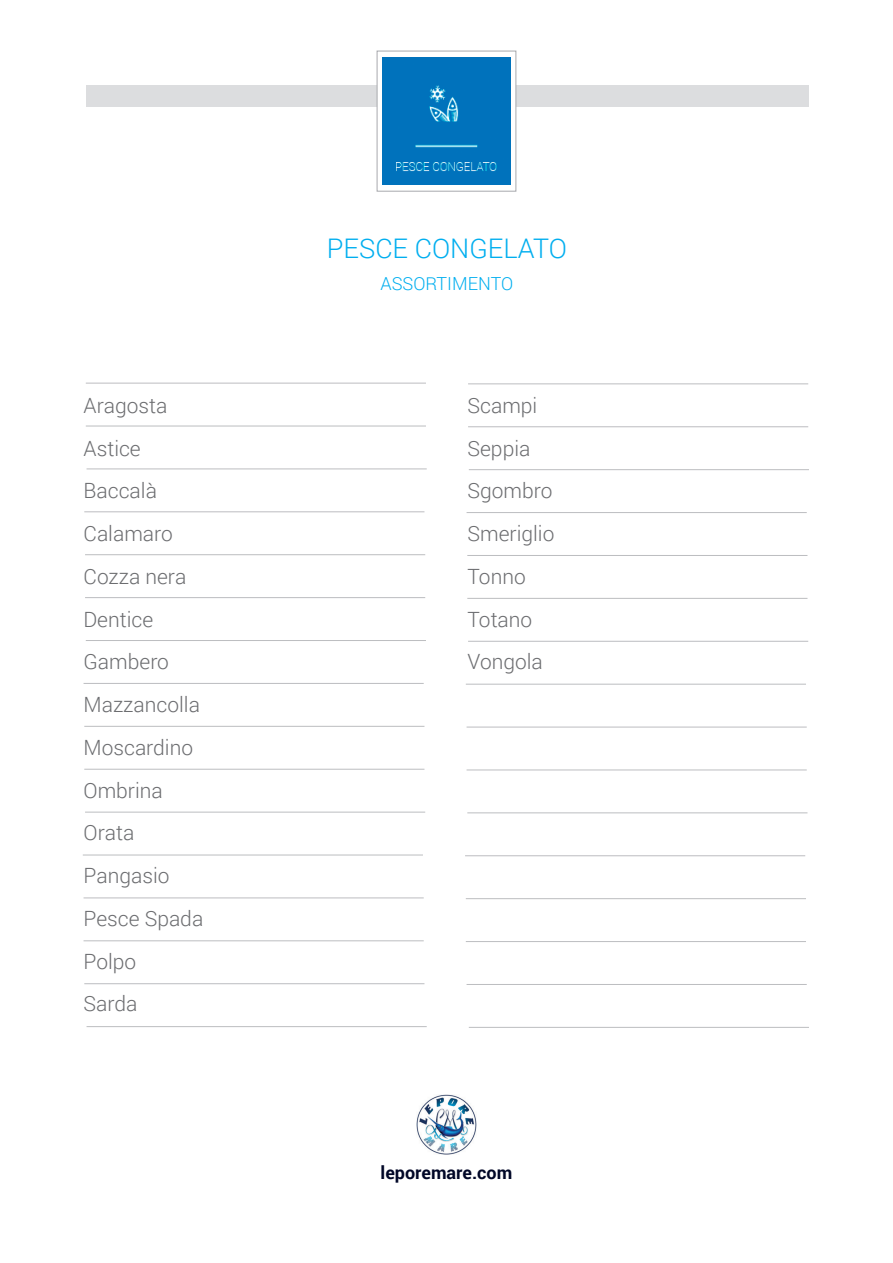
<style>
.page{position:relative;width:893px;height:1263px;background:#fff}
.page>*{position:absolute;margin:0;border:0;box-sizing:border-box;transform-origin:0 0}
.t1{font:300 27px "Roboto";color:#00aeef}
.t2{font:300 21px/42.8px "Roboto";color:#6c6d70}
.t3{font:700 18px "Roboto";color:#000727}
.t4{font:300 18px "Roboto";color:#00aeef}
</style>
<div class="page">
<div style="left:86px;top:85px;width:723px;height:22px;background:#dcdddf"></div>
<div style="left:377px;top:51px;width:139px;height:141px;background:#fff;border:1px solid #a8a9ad"></div>
<img style="left:383px;top:57px;width:127px;height:128px">
<hr style="left:86px;top:383px;width:340px;height:1px;background:#bcbdc0">
<hr style="left:86px;top:426px;width:340px;height:1px;background:#bcbdc0">
<hr style="left:87px;top:468px;width:340px;height:1px;background:#bcbdc0">
<hr style="left:84px;top:511px;width:340px;height:1px;background:#bcbdc0">
<hr style="left:85px;top:554px;width:340px;height:1px;background:#bcbdc0">
<hr style="left:85px;top:597px;width:340px;height:1px;background:#bcbdc0">
<hr style="left:86px;top:640px;width:340px;height:1px;background:#bcbdc0">
<hr style="left:84px;top:683px;width:340px;height:1px;background:#bcbdc0">
<hr style="left:84px;top:726px;width:340px;height:1px;background:#bcbdc0">
<hr style="left:84px;top:769px;width:340px;height:1px;background:#bcbdc0">
<hr style="left:85px;top:812px;width:340px;height:1px;background:#bcbdc0">
<hr style="left:83px;top:855px;width:340px;height:1px;background:#bcbdc0">
<hr style="left:84px;top:897px;width:340px;height:1px;background:#bcbdc0">
<hr style="left:84px;top:940px;width:340px;height:1px;background:#bcbdc0">
<hr style="left:84px;top:983px;width:340px;height:1px;background:#bcbdc0">
<hr style="left:87px;top:1026px;width:340px;height:1px;background:#bcbdc0">
<hr style="left:468px;top:383px;width:340px;height:1px;background:#bcbdc0">
<hr style="left:468px;top:426px;width:340px;height:1px;background:#bcbdc0">
<hr style="left:469px;top:469px;width:340px;height:1px;background:#bcbdc0">
<hr style="left:467px;top:512px;width:340px;height:1px;background:#bcbdc0">
<hr style="left:467px;top:555px;width:340px;height:1px;background:#bcbdc0">
<hr style="left:467px;top:598px;width:340px;height:1px;background:#bcbdc0">
<hr style="left:468px;top:641px;width:340px;height:1px;background:#bcbdc0">
<hr style="left:466px;top:684px;width:340px;height:1px;background:#bcbdc0">
<hr style="left:467px;top:727px;width:340px;height:1px;background:#bcbdc0">
<hr style="left:467px;top:770px;width:340px;height:1px;background:#bcbdc0">
<hr style="left:467px;top:812px;width:340px;height:1px;background:#bcbdc0">
<hr style="left:465px;top:855px;width:340px;height:1px;background:#bcbdc0">
<hr style="left:466px;top:898px;width:340px;height:1px;background:#bcbdc0">
<hr style="left:466px;top:941px;width:340px;height:1px;background:#bcbdc0">
<hr style="left:467px;top:984px;width:340px;height:1px;background:#bcbdc0">
<hr style="left:469px;top:1027px;width:340px;height:1px;background:#bcbdc0">
<img style="left:416px;top:1094px;width:61px;height:60px">
<p class="t1" style="left:327px;top:230px;width:242px">PESCE CONGELATO</p>
<p class="t4" style="left:380px;top:271px;width:134px">ASSORTIMENTO</p>
<p class="t2" style="left:84px;top:383px;width:121px">Aragosta<br>Astice<br>Baccalà<br>Calamaro<br>Cozza nera<br>Dentice<br>Gambero<br>Mazzancolla<br>Moscardino<br>Ombrina<br>Orata<br>Pangasio<br>Pesce Spada<br>Polpo<br>Sarda</p>
<p class="t2" style="left:468px;top:383px;width:88px">Scampi<br>Seppia<br>Sgombro<br>Smeriglio<br>Tonno<br>Totano<br>Vongola</p>
<p class="t3" style="left:381px;top:1160px;width:133px">leporemare.com</p>
</div>
